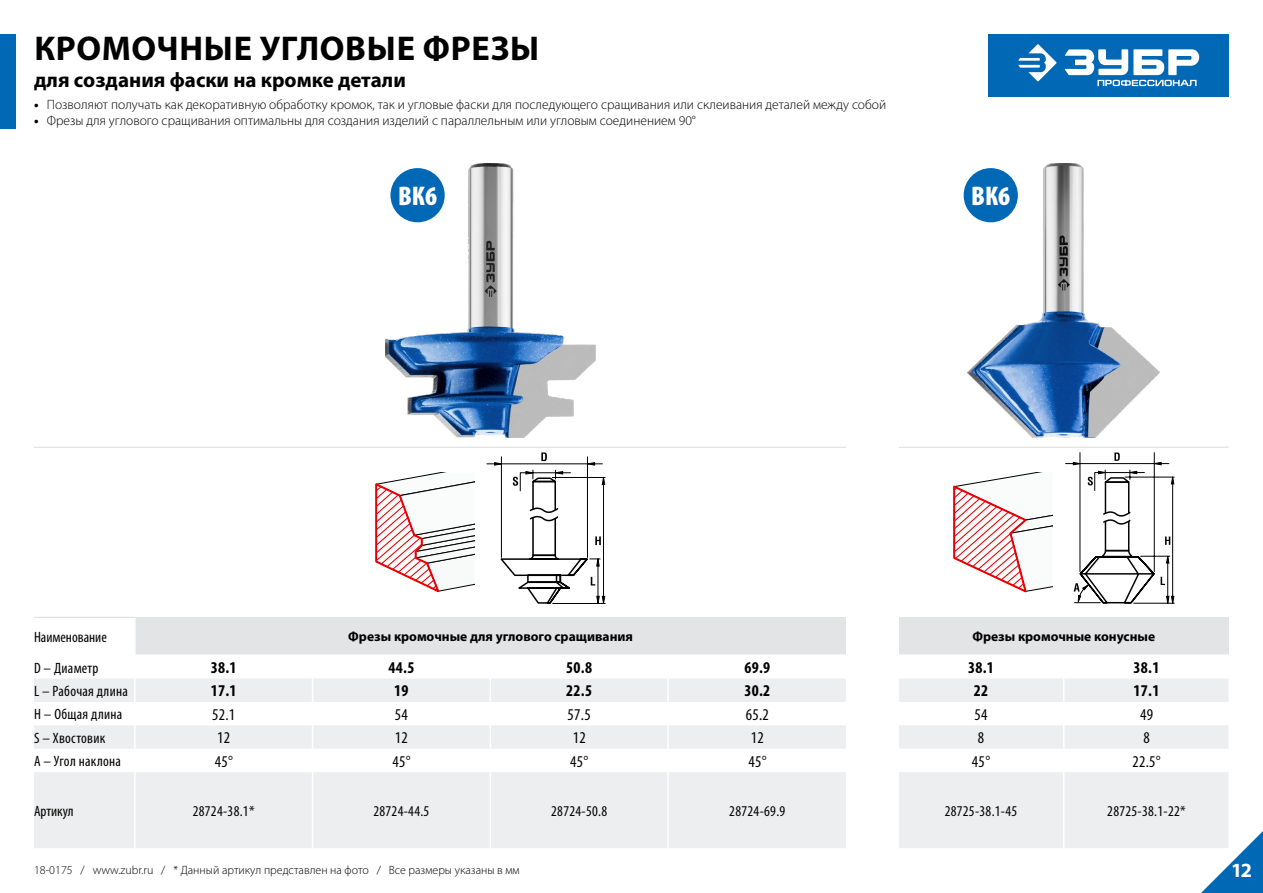
<style>
.page{position:relative;width:1263px;height:893px;background:#fff}
.page>*{position:absolute;margin:0;border:0;box-sizing:border-box;transform-origin:0 0}
.t1{font:700 34.5px "Myriad Pro";letter-spacing:.02em;color:#000}
.t2{font:900 condensed 27.15px "Myriad Pro";color:#fff}
.t3{font:700 21px "Myriad Pro";color:#000}
.t4{font:700 20.25px "Myriad Pro";color:#fff}
.t5{font:condensed 16.5px "Myriad Pro";letter-spacing:.02em;color:#000}
.t6{font:700 condensed 16.5px "Myriad Pro";letter-spacing:.02em;color:#000}
.t7{font:condensed 15px "Myriad Pro";letter-spacing:.02em;color:#000}
.t8{font:condensed 15px "Myriad Pro";color:#000}
.t9{font:300 13.5px "Myriad Pro";color:#000}
.t10{font:700 13.5px "Myriad Pro";color:#000}
.t11{font:300 12px "Myriad Pro";color:#000}
.s1{font-weight:700}
</style>
<div class="page">
<div style="left:989px;top:34px;width:240px;height:62px;background:#0068b5"></div>
<svg style="left:1018px;top:44px;width:39px;height:37px"></svg>
<svg style="left:1065px;top:49px;width:134px;height:37px"></svg>
<div style="left:135px;top:617px;width:711px;height:38px;background:#e3e4e6"></div>
<div style="left:34px;top:772px;width:812px;height:76px;background:#edeeef"></div>
<hr style="left:34px;top:447px;width:101px;height:1px;background:#d8dbdc">
<hr style="left:135px;top:447px;width:178px;height:1px;background:#d8dbdc">
<hr style="left:313px;top:447px;width:177px;height:1px;background:#d8dbdc">
<hr style="left:490px;top:447px;width:178px;height:1px;background:#d8dbdc">
<hr style="left:668px;top:447px;width:178px;height:1px;background:#d8dbdc">
<hr style="left:34px;top:617px;width:102px;height:1px;background:#d8dbdc">
<hr style="left:134px;top:617px;width:2px;height:37px;background:#fff">
<svg style="left:34px;top:679px;width:812px;height:70px"></svg>
<hr style="left:134px;top:772px;width:2px;height:76px;background:#fff">
<hr style="left:312px;top:772px;width:1px;height:76px;background:#fff">
<hr style="left:490px;top:772px;width:1px;height:76px;background:#fff">
<hr style="left:667px;top:772px;width:2px;height:76px;background:#fff">
<hr style="left:135px;top:654px;width:178px;height:2px;background:#fff">
<hr style="left:313px;top:654px;width:177px;height:2px;background:#fff">
<hr style="left:490px;top:654px;width:178px;height:2px;background:#fff">
<hr style="left:668px;top:654px;width:178px;height:2px;background:#fff">
<img style="left:386px;top:163px;width:209px;height:275px">
<svg style="left:375px;top:473px;width:99px;height:120px"></svg>
<svg style="left:486px;top:452px;width:120px;height:152px"></svg>
<div style="left:390px;top:168px;width:55px;height:54px;background:#0068b5;border-radius:50%"></div>
<div style="left:899px;top:617px;width:329px;height:38px;background:#e3e4e6"></div>
<hr style="left:899px;top:447px;width:165px;height:1px;background:#d8dbdc">
<hr style="left:1064px;top:447px;width:164px;height:1px;background:#d8dbdc">
<svg style="left:899px;top:679px;width:364px;height:214px"></svg>
<hr style="left:1063px;top:772px;width:1px;height:76px;background:#fff">
<hr style="left:899px;top:654px;width:165px;height:2px;background:#fff">
<hr style="left:1064px;top:654px;width:164px;height:2px;background:#fff">
<img style="left:968px;top:163px;width:191px;height:275px">
<svg style="left:953px;top:472px;width:99px;height:121px"></svg>
<svg style="left:1065px;top:452px;width:110px;height:152px"></svg>
<div style="left:964px;top:168px;width:54px;height:54px;background:#0068b5;border-radius:50%"></div>
<div style="left:0;top:34px;width:16px;height:95px;background:#0068b5"></div>
<h1 class="t1" style="left:34px;top:26px;width:507px">КРОМОЧНЫЕ УГЛОВЫЕ ФРЕЗЫ</h1>
<p class="t9" style="left:34px;top:96px;width:854px"><span class="s1">•</span> Позволяют получать как декоративную обработку кромок, так и угловые фаски для последующего сращивания или склеивания деталей между собой</p>
<p class="t9" style="left:34px;top:112px;width:663px"><span class="s1">•</span> Фрезы для углового сращивания оптимальны для создания изделий с параллельным или угловым соединением 90°</p>
<h3 class="t3" style="left:34px;top:66px;width:373px">для создания фаски на кромке детали</h3>
<h2 class="t2" style="left:398px;top:181px;width:40px">ВК6</h2>
<h2 class="t2" style="left:971px;top:181px;width:40px">ВК6</h2>
<p class="t8" style="left:34px;top:628px;width:74px">Наименование</p>
<p class="t10" style="left:348px;top:628px;width:286px">Фрезы кромочные для углового сращивания</p>
<p class="t7" style="left:34px;top:659px;width:66px">D – Диаметр</p>
<p class="t6" style="left:211px;top:658px;width:27px">38.1</p>
<p class="t6" style="left:388px;top:658px;width:27px">44.5</p>
<p class="t6" style="left:566px;top:658px;width:27px">50.8</p>
<p class="t6" style="left:744px;top:658px;width:27px">69.9</p>
<p class="t7" style="left:34px;top:682px;width:95px">L – Рабочая длина</p>
<p class="t6" style="left:211px;top:681px;width:27px">17.1</p>
<p class="t6" style="left:394px;top:681px;width:16px">19</p>
<p class="t6" style="left:566px;top:681px;width:27px">22.5</p>
<p class="t6" style="left:744px;top:681px;width:27px">30.2</p>
<p class="t7" style="left:34px;top:705px;width:90px">H – Общая длина</p>
<p class="t5" style="left:212px;top:704px;width:25px">52.1</p>
<p class="t5" style="left:395px;top:704px;width:15px">54</p>
<p class="t5" style="left:567px;top:704px;width:25px">57.5</p>
<p class="t5" style="left:746px;top:704px;width:25px">65.2</p>
<p class="t7" style="left:34px;top:729px;width:73px">S – Хвостовик</p>
<p class="t5" style="left:217px;top:728px;width:15px">12</p>
<p class="t5" style="left:395px;top:728px;width:15px">12</p>
<p class="t5" style="left:573px;top:728px;width:15px">12</p>
<p class="t5" style="left:751px;top:728px;width:15px">12</p>
<p class="t7" style="left:34px;top:752px;width:88px">А – Угол наклона</p>
<p class="t5" style="left:215px;top:751px;width:19px">45°</p>
<p class="t5" style="left:392px;top:751px;width:19px">45°</p>
<p class="t5" style="left:570px;top:751px;width:19px">45°</p>
<p class="t5" style="left:748px;top:751px;width:19px">45°</p>
<p class="t8" style="left:34px;top:802px;width:41px">Артикул</p>
<p class="t7" style="left:193px;top:802px;width:63px">28724-38.1*</p>
<p class="t7" style="left:373px;top:802px;width:57px">28724-44.5</p>
<p class="t7" style="left:551px;top:802px;width:57px">28724-50.8</p>
<p class="t7" style="left:729px;top:802px;width:57px">28724-69.9</p>
<p class="t11" style="left:34px;top:862px;width:487px">18-0175 / www.zubr.ru / * Данный артикул представлен на фото / Все размеры указаны в мм</p>
<p class="t10" style="left:972px;top:628px;width:184px">Фрезы кромочные конусные</p>
<p class="t6" style="left:968px;top:658px;width:27px">38.1</p>
<p class="t6" style="left:1133px;top:658px;width:27px">38.1</p>
<p class="t6" style="left:974px;top:681px;width:16px">22</p>
<p class="t6" style="left:1133px;top:681px;width:27px">17.1</p>
<p class="t5" style="left:974px;top:704px;width:15px">54</p>
<p class="t5" style="left:1140px;top:704px;width:15px">49</p>
<p class="t5" style="left:978px;top:728px;width:8px">8</p>
<p class="t5" style="left:1143px;top:728px;width:8px">8</p>
<p class="t5" style="left:972px;top:751px;width:19px">45°</p>
<p class="t5" style="left:1132px;top:751px;width:30px">22.5°</p>
<p class="t7" style="left:945px;top:802px;width:74px">28725-38.1-45</p>
<p class="t7" style="left:1107px;top:802px;width:80px">28725-38.1-22*</p>
<h3 class="t4" style="left:1231px;top:857px;width:22px">12</h3>
</div>
